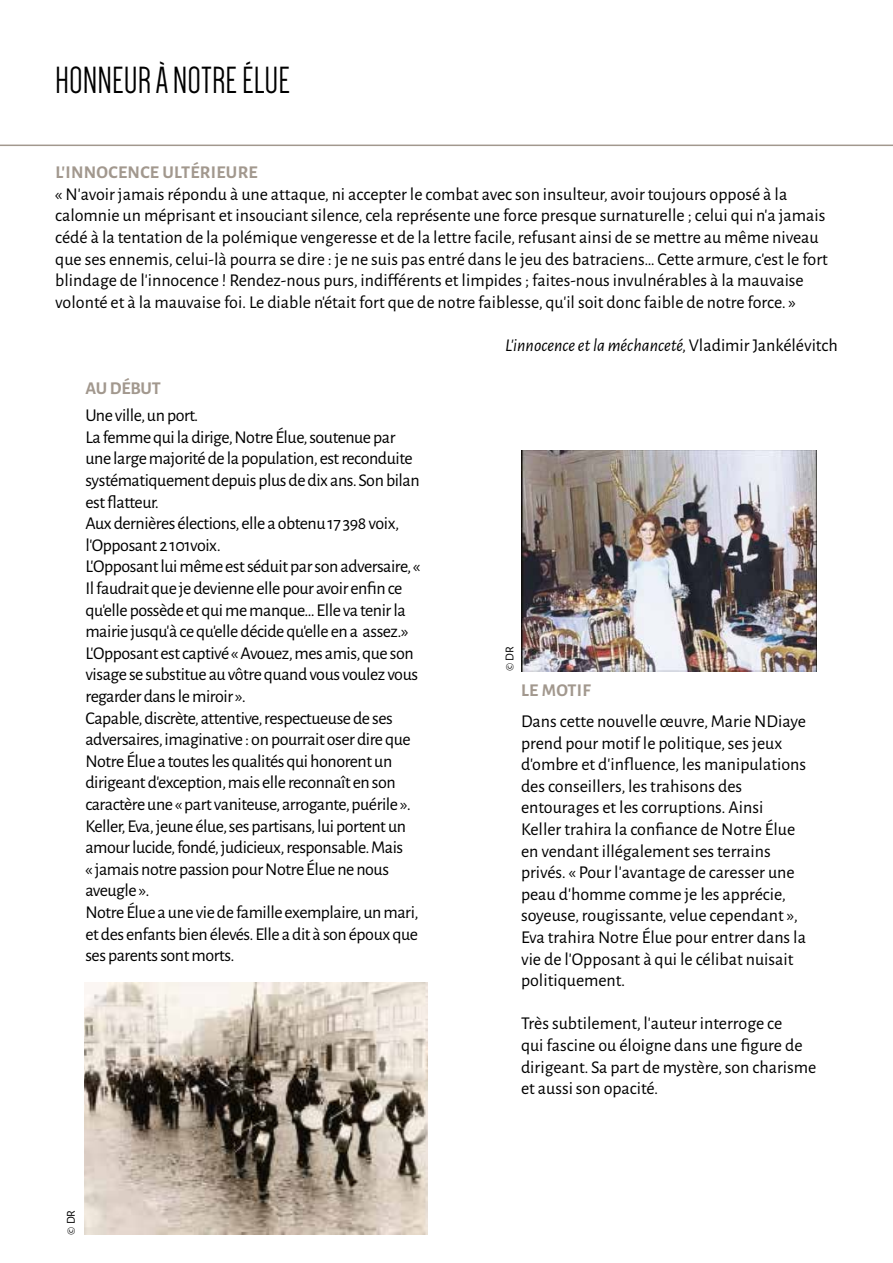
<style>
.page{position:relative;width:893px;height:1263px;background:#fff}
.page>*{position:absolute;margin:0;border:0;box-sizing:border-box;transform-origin:0 0}
.t1{font:39px "Dense";color:#000}
.t2{font:18px/21.6px "Alegreya Sans";letter-spacing:-.01em;color:#000}
.t3{font:italic 18px "Alegreya Sans";color:#000}
.t4{font:700 18px "Alegreya Sans";letter-spacing:.015em;color:#a2988e}
.t5{font:12px "Alegreya Sans";color:#000}
.s1{font-style:normal}
</style>
<div class="page">
<hr style="left:0;top:145px;width:893px;height:1px;background:#a2988e">
<img style="left:84px;top:982px;width:344px;height:252px">
<img style="left:521px;top:450px;width:295px;height:221px">
<h1 class="t1" style="left:55px;top:61px;width:236px">HONNEUR À NOTRE ÉLUE</h1>
<p class="t4" style="left:55px;top:159px;width:204px">L’INNOCENCE ULTÉRIEURE</p>
<p class="t2" style="left:55px;top:182px;width:774px">« N’avoir jamais répondu à une attaque, ni accepter le combat avec son insulteur, avoir toujours opposé à la calomnie un méprisant et insouciant silence, cela représente une force presque surnaturelle ; celui qui n’a jamais cédé à la tentation de la polémique vengeresse et de la lettre facile, refusant ainsi de se mettre au même niveau que ses ennemis, celui-là pourra se dire : je ne suis pas entré dans le jeu des batraciens… Cette armure, c’est le fort blindage de l’innocence ! Rendez-nous purs, indifférents et limpides ; faites-nous invulnérables à la mauvaise volonté et à la mauvaise foi. Le diable n’était fort que de notre faiblesse, qu’il soit donc faible de notre force. »</p>
<p class="t3" style="left:505px;top:333px;width:334px">L’innocence et la méchanceté, <span class="s1">Vladimir Jankélévitch</span></p>
<p class="t4" style="left:86px;top:375px;width:77px">AU DÉBUT</p>
<p class="t2" style="left:85px;top:404px;width:336px">Une ville, un port.<br>La femme qui la dirige, Notre Élue, soutenue par une large majorité de la population, est reconduite systématiquement depuis plus de dix ans. Son bilan est flatteur.<br>Aux dernières élections, elle a obtenu 17 398 voix, l’Opposant 2 101voix.<br>L’Opposant lui même est séduit par son adversaire, « Il faudrait que je devienne elle pour avoir enfin ce qu’elle possède et qui me manque… Elle va tenir la mairie jusqu’à ce qu’elle décide qu’elle en a assez.» L’Opposant est captivé « Avouez, mes amis, que son visage se substitue au vôtre quand vous voulez vous regarder dans le miroir ».<br>Capable, discrète, attentive, respectueuse de ses adversaires, imaginative : on pourrait oser dire que Notre Élue a toutes les qualités qui honorent un dirigeant d’exception, mais elle reconnaît en son caractère une « part vaniteuse, arrogante, puérile ».<br>Keller, Eva, jeune élue, ses partisans, lui portent un amour lucide, fondé, judicieux, responsable. Mais<br>« jamais notre passion pour Notre Élue ne nous aveugle ».<br>Notre Élue a une vie de famille exemplaire, un mari, et des enfants bien élevés. Elle a dit à son époux que ses parents sont morts.</p>
<p class="t5" style="left:63px;top:1234px;width:26px;rotate:-90deg">© DR</p>
<p class="t5" style="left:501px;top:671px;width:26px;rotate:-90deg">© DR</p>
<p class="t4" style="left:521px;top:677px;width:71px">LE MOTIF</p>
<p class="t2" style="left:521px;top:709px;width:287px">Dans cette nouvelle œuvre, Marie NDiaye prend pour motif le politique, ses jeux d’ombre et d’influence, les manipulations des conseillers, les trahisons des entourages et les corruptions. Ainsi Keller trahira la confiance de Notre Élue en vendant illégalement ses terrains privés. « Pour l’avantage de caresser une peau d’homme comme je les apprécie, soyeuse, rougissante, velue cependant », Eva trahira Notre Élue pour entrer dans la vie de l’Opposant à qui le célibat nuisait politiquement.</p>
<p class="t2" style="left:521px;top:1012px;width:297px">Très subtilement, l’auteur interroge ce<br>qui fascine ou éloigne dans une figure de dirigeant. Sa part de mystère, son charisme et aussi son opacité.</p>
</div>
